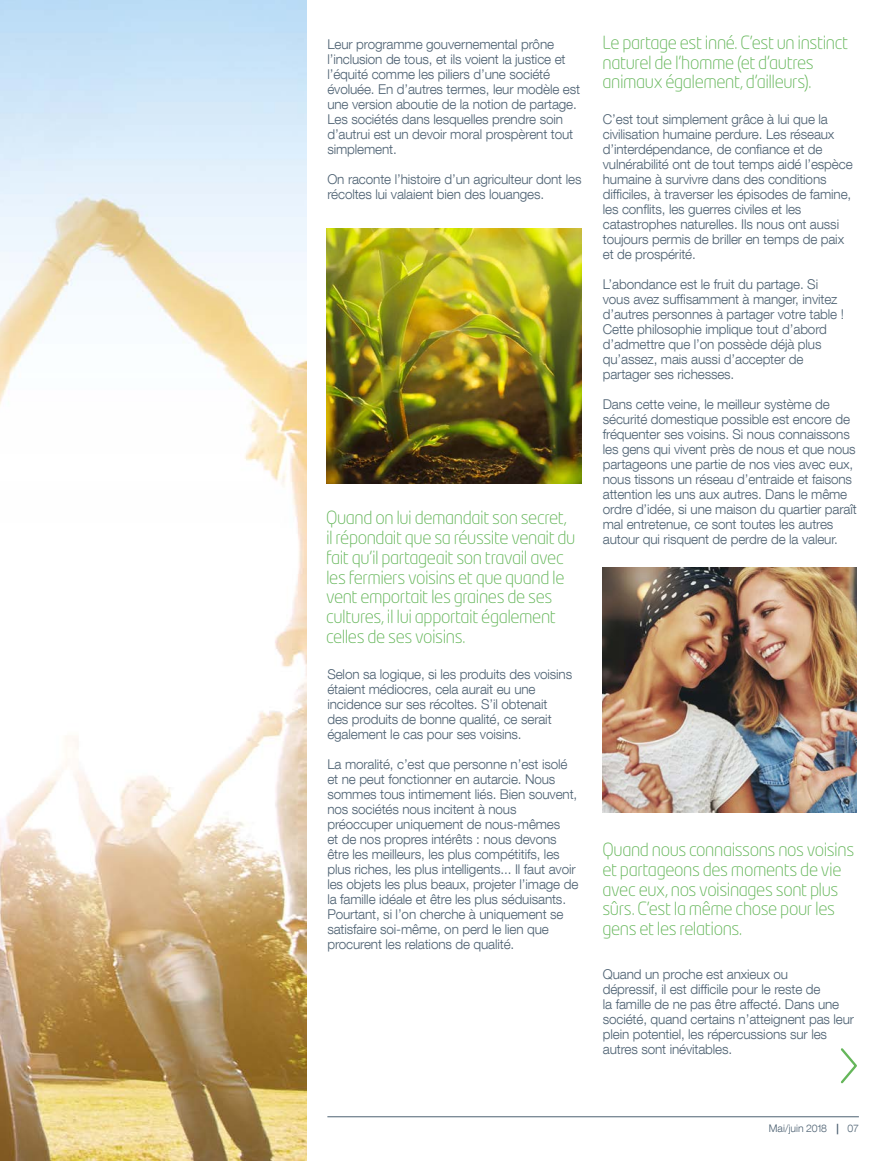
<style>
.page{position:relative;width:891px;height:1161px;background:#fff}
.page>*{position:absolute;margin:0;border:0;box-sizing:border-box;transform-origin:0 0}
.t1{font:300 18px/19.8px "Neo Tech Pro";letter-spacing:-.025em;color:#65b65a}
.t2{font:300 13.5px/15px "Helvetica Neue LT Com";letter-spacing:-.01em;color:#4d6172}
.t3{font:300 10.5px "Helvetica Neue LT Com";color:#4d6172}
.s1{font-weight:700}
</style>
<div class="page">
<img style="left:0;top:0;width:306px;height:1161px">
<hr style="left:327px;top:1116px;width:532px;height:1px;background:#4d6172">
<img style="left:327px;top:228px;width:254px;height:255px">
<img style="left:603px;top:567px;width:254px;height:246px">
<svg style="left:840px;top:1048px;width:17px;height:36px"></svg>
<p class="t2" style="left:327px;top:36px;width:254px">Leur programme gouvernemental prône l’inclusion de tous, et ils voient la justice et l’équité comme les piliers d’une société évoluée. En d’autres termes, leur modèle est une version aboutie de la notion de partage.<br>Les sociétés dans lesquelles prendre soin d’autrui est un devoir moral prospèrent tout simplement.</p>
<p class="t2" style="left:327px;top:171px;width:256px">On raconte l’histoire d’un agriculteur dont les récoltes lui valaient bien des louanges.</p>
<p class="t1" style="left:326px;top:508px;width:251px">Quand on lui demandait son secret, il répondait que sa réussite venait du fait qu’il partageait son travail avec les fermiers voisins et que quand le vent emportait les graines de ses cultures, il lui apportait également celles de ses voisins.</p>
<p class="t2" style="left:327px;top:666px;width:246px">Selon sa logique, si les produits des voisins étaient médiocres, cela aurait eu une incidence sur ses récoltes. S’il obtenait<br>des produits de bonne qualité, ce serait également le cas pour ses voisins.</p>
<p class="t2" style="left:327px;top:756px;width:252px">La moralité, c’est que personne n’est isolé et ne peut fonctionner en autarcie. Nous sommes tous intimement liés. Bien souvent, nos sociétés nous incitent à nous préoccuper uniquement de nous-mêmes<br>et de nos propres intérêts : nous devons être les meilleurs, les plus compétitifs, les plus riches, les plus intelligents... Il faut avoir les objets les plus beaux, projeter l’image de la famille idéale et être les plus séduisants.<br>Pourtant, si l’on cherche à uniquement se satisfaire soi-même, on perd le lien que procurent les relations de qualité.</p>
<h1 class="t1" style="left:603px;top:32px;width:247px">Le partage est inné. C’est un instinct naturel de l’homme (et d’autres animaux également, d’ailleurs).</h1>
<p class="t2" style="left:603px;top:111px;width:251px">C’est tout simplement grâce à lui que la civilisation humaine perdure. Les réseaux d’interdépendance, de confiance et de vulnérabilité ont de tout temps aidé l’espèce humaine à survivre dans des conditions difficiles, à traverser les épisodes de famine, les conflits, les guerres civiles et les catastrophes naturelles. Ils nous ont aussi toujours permis de briller en temps de paix et de prospérité.</p>
<p class="t2" style="left:603px;top:276px;width:243px">L’abondance est le fruit du partage. Si vous avez suffisamment à manger, invitez d’autres personnes à partager votre table !<br>Cette philosophie implique tout d’abord d’admettre que l’on possède déjà plus qu’assez, mais aussi d’accepter de partager ses richesses.</p>
<p class="t2" style="left:603px;top:396px;width:256px">Dans cette veine, le meilleur système de sécurité domestique possible est encore de fréquenter ses voisins. Si nous connaissons les gens qui vivent près de nous et que nous partageons une partie de nos vies avec eux, nous tissons un réseau d’entraide et faisons attention les uns aux autres. Dans le même ordre d’idée, si une maison du quartier paraît mal entretenue, ce sont toutes les autres autour qui risquent de perdre de la valeur.</p>
<h1 class="t1" style="left:603px;top:839px;width:253px">Quand nous connaissons nos voisins et partageons des moments de vie avec eux, nos voisinages sont plus sûrs. C’est la même chose pour les gens et les relations.</h1>
<p class="t2" style="left:603px;top:966px;width:253px">Quand un proche est anxieux ou<br>dépressif, il est difficile pour le reste de<br>la famille de ne pas être affecté. Dans une société, quand certains n’atteignent pas leur plein potentiel, les répercussions sur les autres sont inévitables.</p>
<p class="t3" style="left:769px;top:1122px;width:72px">Mai/juin 2018 <span class="s1">|</span></p>
<p class="t3" style="left:848px;top:1122px;width:13px">07</p>
</div>
